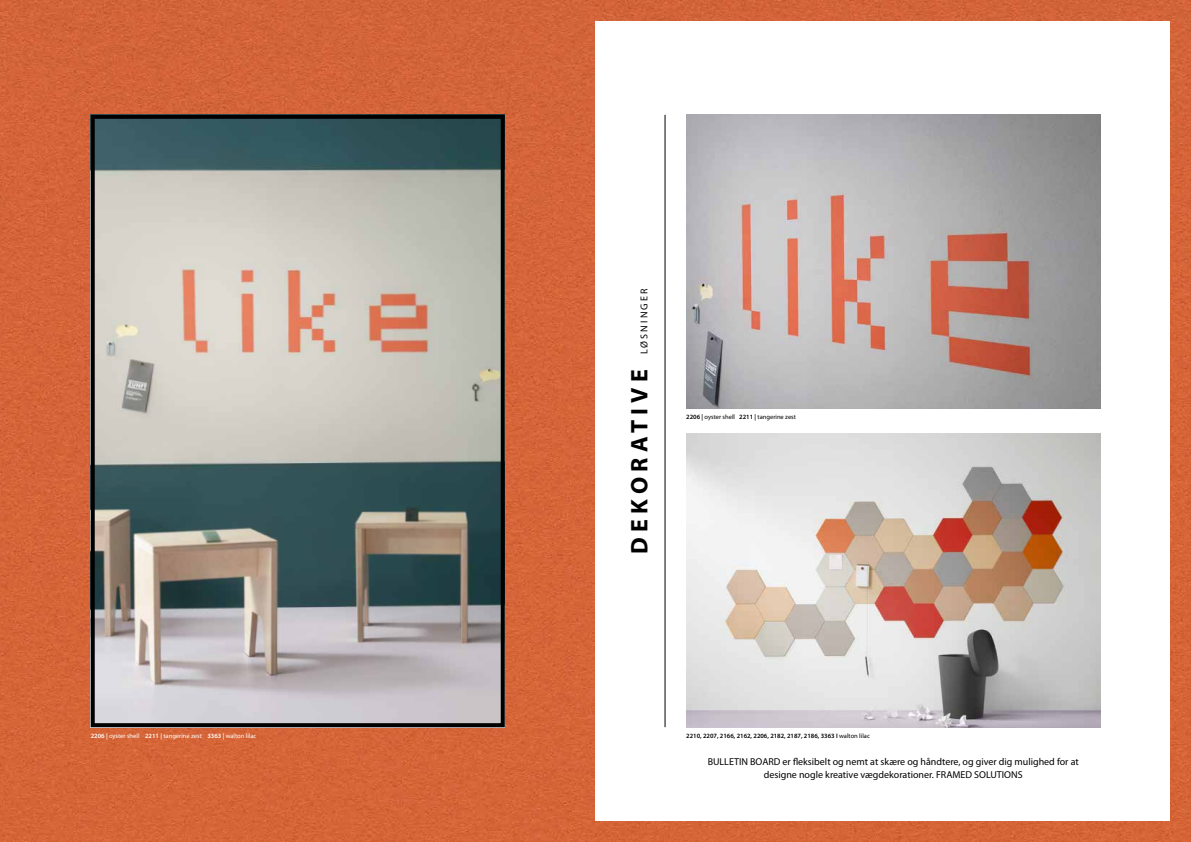
<style>
.page{position:relative;width:1191px;height:842px;background:#fff}
.page>*{position:absolute;margin:0;border:0;box-sizing:border-box;transform-origin:0 0}
.t1{font:700 24px "Myriad Pro";letter-spacing:.22em;color:#000}
.t2{font:10px/12.8px "Myriad Pro";color:#000;text-align:center}
.t3{font:10px "Myriad Pro";letter-spacing:.22em;color:#000}
.t4{font:600 6.5px "Myriad Pro";color:#000}
.t5{font:6.5px "Myriad Pro";color:#fff}
.t6{font:6.5px "Myriad Pro";color:#000}
.s1{font-weight:600}
.s2{font-weight:400}
</style>
<div class="page">
<img style="left:0;top:0;width:1191px;height:842px">
<div style="left:595px;top:21px;width:574px;height:800px;background:#fff"></div>
<img style="left:686px;top:115px;width:414px;height:293px">
<img style="left:686px;top:434px;width:414px;height:293px">
<img style="left:96px;top:120px;width:404px;height:602px">
<div style="left:91px;top:115px;width:414px;height:612px;border:4px solid #000"></div>
<hr style="left:664px;top:115px;width:1px;height:612px;background:#000">
<p class="t3" style="left:638px;top:354px;width:68px;rotate:-90deg">LØSNINGER</p>
<h1 class="t1" style="left:624px;top:554px;width:186px;rotate:-90deg">DEKORATIVE</h1>
<p class="t6" style="left:686px;top:413px;width:111px"><span class="s1">2206 |</span> oyster shell <span class="s1">2211 |</span> tangerine zest</p>
<p class="t5" style="left:91px;top:732px;width:167px"><span class="s1">2206 |</span> oyster shell <span class="s1">2211 |</span> tangerine zest <span class="s1">3363 |</span> walton lilac</p>
<p class="t4" style="left:686px;top:731px;width:185px">2210, 2207, 2166, 2162, 2206, 2182, 2187, 2186, 3363 I <span class="s2">walton lilac</span></p>
<p class="t2" style="left:707px;top:756px;width:372px">BULLETIN BOARD er fleksibelt og nemt at skære og håndtere, og giver dig mulighed for at designe nogle kreative vægdekorationer. FRAMED SOLUTIONS</p>
</div>
